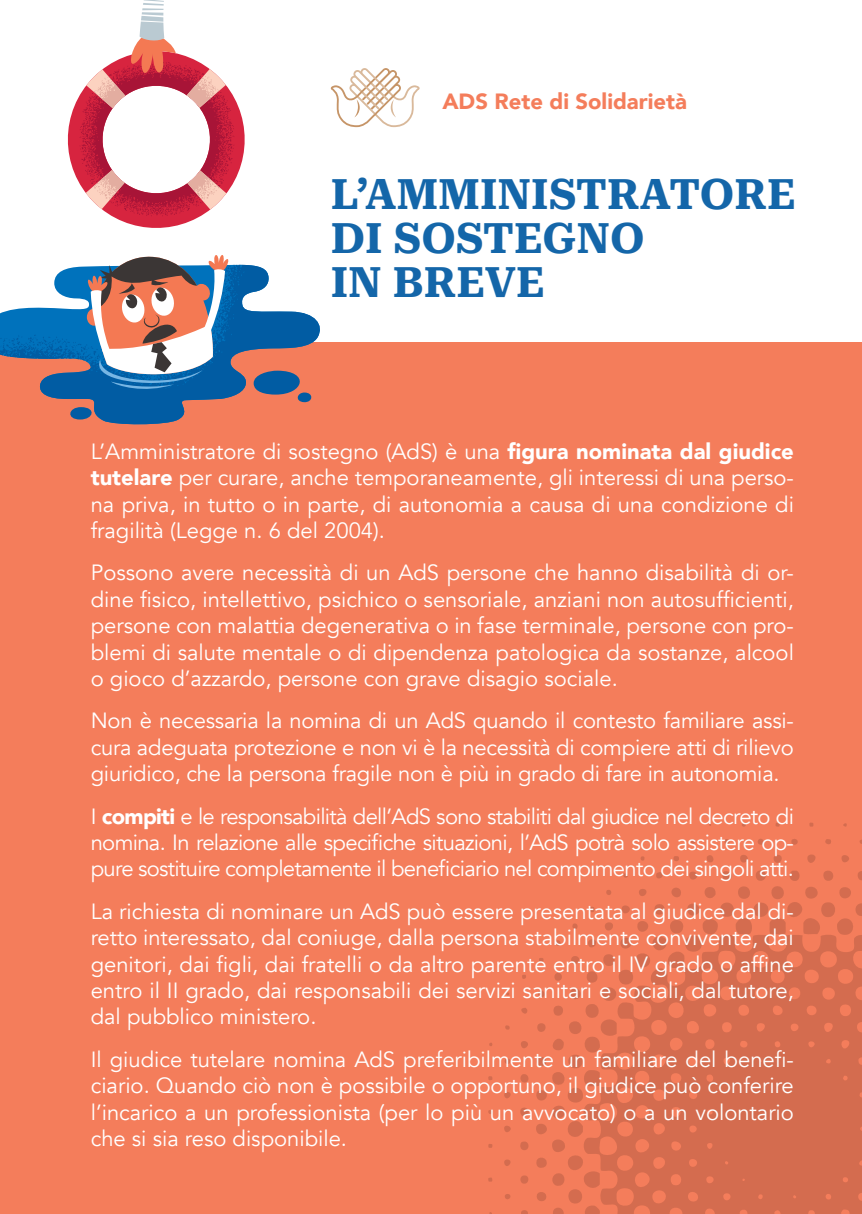
<style>
.page{position:relative;width:862px;height:1214px;background:#fff}
.page>*{position:absolute;margin:0;border:0;box-sizing:border-box;transform-origin:0 0}
.t1{font:700 42px/44px "Roboto Serif";color:#1466a9}
.t2{font:22px/26.4px "Avenir";color:#fff;text-align:justify}
.t3{font:900 22px "Avenir";color:#f47d5b}
.s1{font-weight:900}
</style>
<div class="page">
<div style="left:0;top:343px;width:862px;height:870px;background:#f47d5b"></div>
<svg style="left:488px;top:1177px;width:4px;height:4px"></svg>
<svg style="left:488px;top:1144px;width:4px;height:3px"></svg>
<svg style="left:488px;top:1110px;width:4px;height:4px"></svg>
<svg style="left:488px;top:1076px;width:4px;height:4px"></svg>
<svg style="left:742px;top:823px;width:4px;height:4px"></svg>
<svg style="left:775px;top:823px;width:5px;height:3px"></svg>
<svg style="left:809px;top:822px;width:4px;height:4px"></svg>
<svg style="left:504px;top:839px;width:358px;height:374px"></svg>
<svg style="left:581px;top:933px;width:281px;height:280px;fill:#d46c4f"></svg>
<svg style="left:0;top:264px;width:320px;height:160px"></svg>
<svg style="left:87px;top:255px;width:143px;height:139px"></svg>
<svg style="left:67px;top:0;width:178px;height:228px"></svg>
<svg style="left:331px;top:68px;width:89px;height:59px"></svg>
<p class="t3" style="left:442px;top:82px;width:246px">ADS Rete di Solidarietà</p>
<h1 class="t1" style="left:331px;top:169px;width:466px">L’AMMINISTRATORE<br>DI SOSTEGNO<br>IN BREVE</h1>
<p class="t2" style="left:91px;top:438px;width:705px">L’Amministratore di sostegno (AdS) è una <span class="s1">figura nominata dal giudice tutelare</span> per curare, anche temporaneamente, gli interessi di una perso&shy;na priva, in tutto o in parte, di autonomia a causa di una condizione di fragilità (Legge n. 6 del 2004).</p>
<p class="t2" style="left:91px;top:560px;width:705px">Possono avere necessità di un AdS persone che hanno disabilità di or&shy;dine fisico, intellettivo, psichico o sensoriale, anziani non autosufficienti, persone con malattia degenerativa o in fase terminale, persone con pro&shy;blemi di salute mentale o di dipendenza patologica da sostanze, alcool o gioco d’azzardo, persone con grave disagio sociale.</p>
<p class="t2" style="left:91px;top:708px;width:704px">Non è necessaria la nomina di un AdS quando il contesto familiare assi&shy;cura adeguata protezione e non vi è la necessità di compiere atti di rilievo giuridico, che la persona fragile non è più in grado di fare in autonomia.</p>
<p class="t2" style="left:91px;top:803px;width:705px">I <span class="s1">compiti</span> e le responsabilità dell’AdS sono stabiliti dal giudice nel decreto di nomina. In relazione alle specifiche situazioni, l’AdS potrà solo assistere op&shy;pure sostituire completamente il beneficiario nel compimento dei singoli atti.</p>
<p class="t2" style="left:91px;top:898px;width:704px">La richiesta di nominare un AdS può essere presentata al giudice dal di&shy;retto interessato, dal coniuge, dalla persona stabilmente convivente, dai genitori, dai figli, dai fratelli o da altro parente entro il IV grado o affine entro il II grado, dai responsabili dei servizi sanitari e sociali, dal tutore, dal pubblico ministero.</p>
<p class="t2" style="left:91px;top:1046px;width:705px">Il giudice tutelare nomina AdS preferibilmente un familiare del benefi&shy;ciario. Quando ciò non è possibile o opportuno, il giudice può conferire l’incarico a un professionista (per lo più un avvocato) o a un volontario che si sia reso disponibile.</p>
</div>
